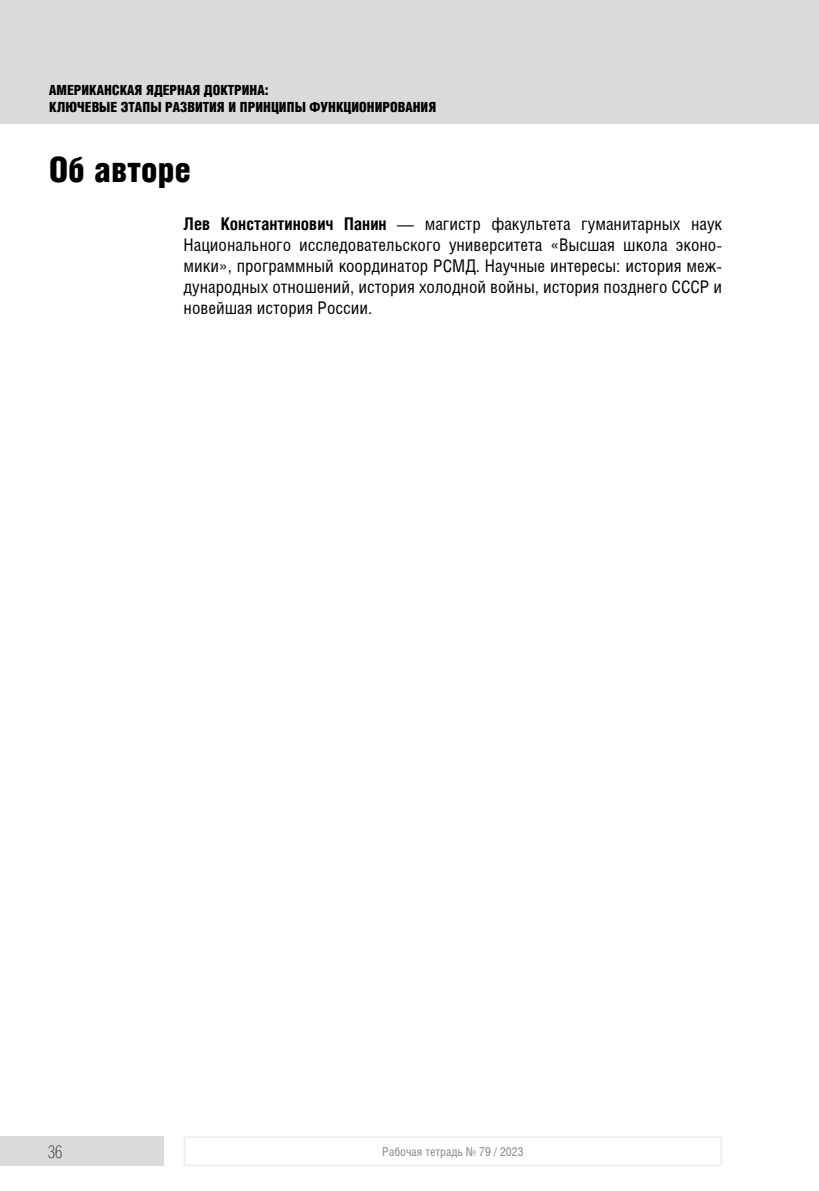
<style>
.page{position:relative;width:819px;height:1191px;background:#fff}
.page>*{position:absolute;margin:0;border:0;box-sizing:border-box;transform-origin:0 0}
.t1{font:900 35px "Helios Cond";color:#000}
.t2{font:17.5px/21px "Helios Cond";color:#000;text-align:justify}
.t3{font:17.5px "Helios Cond Thin C";color:#000}
.t4{font:900 14px/17.5px "Helios Cond";color:#000}
.t5{font:12.25px "Helios Cond";color:#878787}
.s1{font-weight:700}
</style>
<div class="page">
<div style="left:0;top:0;width:819px;height:124px;background:#dadada"></div>
<div style="left:0;top:1136px;width:164px;height:30px;background:#dadada"></div>
<div style="left:184px;top:1136px;width:538px;height:30px;border:2px solid #ededed"></div>
<p class="t4" style="left:49px;top:81px;width:388px">АМЕРИКАНСКАЯ ЯДЕРНАЯ ДОКТРИНА:<br>КЛЮЧЕВЫЕ ЭТАПЫ РАЗВИТИЯ И ПРИНЦИПЫ ФУНКЦИОНИРОВАНИЯ</p>
<h1 class="t1" style="left:49px;top:151px;width:143px">Об авторе</h1>
<p class="t2" style="left:184px;top:212px;width:540px"><span class="s1">Лев Константинович Панин</span> — магистр факультета гуманитарных наук Национального исследовательского университета «Высшая школа эконо&shy;мики», программный координатор РСМД. Научные интересы: история меж&shy;дународных отношений, история холодной войны, история позднего СССР и новейшая история России.</p>
<p class="t3" style="left:48px;top:1142px;width:16px">36</p>
<p class="t5" style="left:382px;top:1144px;width:143px">Рабочая тетрадь № 79 / 2023</p>
</div>
